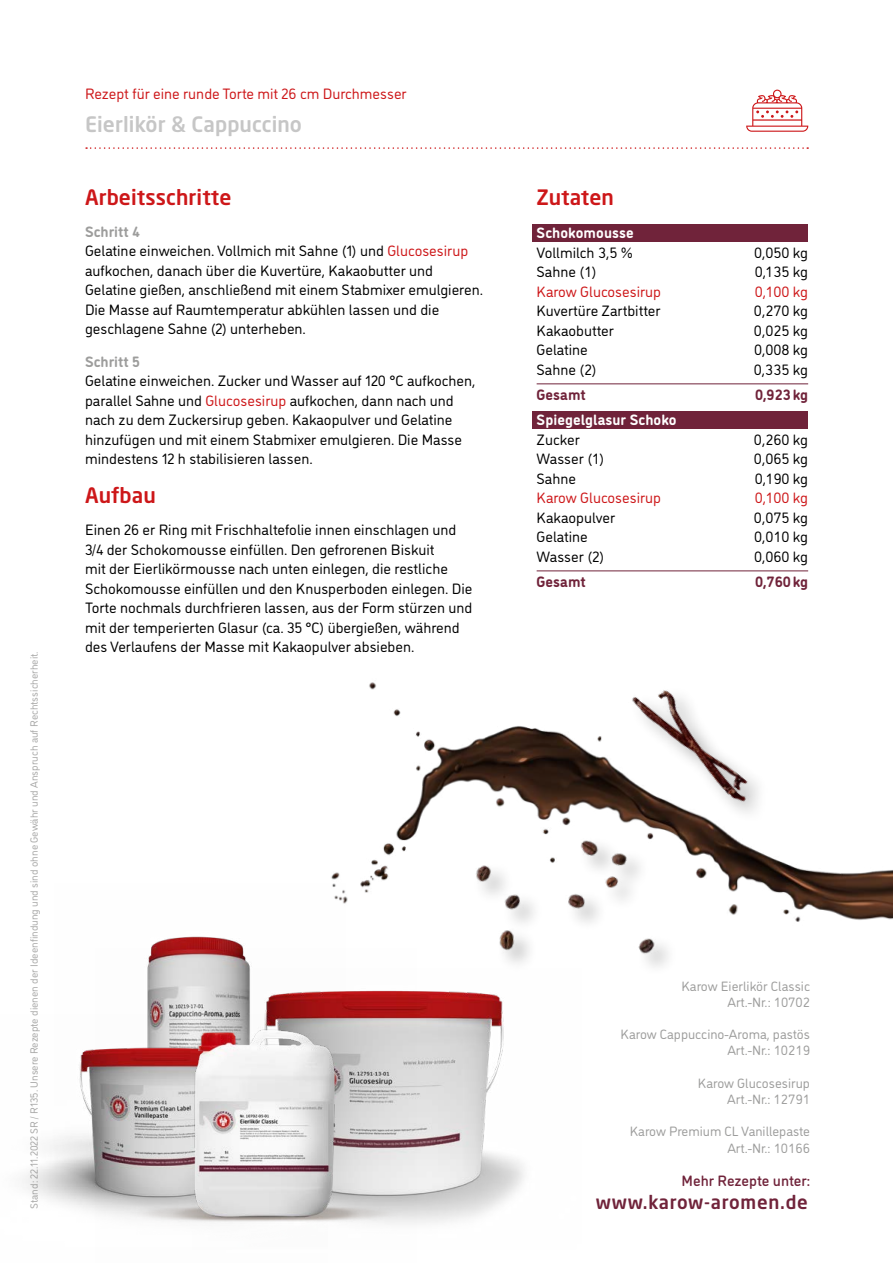
<style>
.page{position:relative;width:893px;height:1263px;background:#fff}
.page>*{position:absolute;margin:0;border:0;box-sizing:border-box;transform-origin:0 0}
.t1{font:500 21px "Neo Sans W1 G";letter-spacing:.005em;color:#cd1719}
.t2{font:500 21px "Neo Sans W1 G";letter-spacing:.005em;color:#c6c6c6}
.t3{font:500 18.6px "Neo Sans W1 G";letter-spacing:.04em;color:#70233a}
.t4{font:15px/19.5px "DI Nosaur";color:#000}
.t5{font:15px "DI Nosaur";color:#cd1719}
.t6{font:700 15px "DI Nosaur";letter-spacing:.005em;color:#fff}
.t7{font:700 15px "DI Nosaur";letter-spacing:.005em;color:#70233a}
.t8{font:500 15px "DI Nosaur";color:#70233a}
.t9{font:700 15px "DI Nosaur";color:#9d9d9c}
.t10{font:13.5px/16.2px "DI Nosaur";color:#9d9d9c;text-align:right}
.t11{font:10.5px "DI Nosaur";color:#a8a8a7}
.s1{font-weight:700;color:#9d9d9c}
.s2{color:#cd1719}
</style>
<div class="page">
<div style="left:532px;top:224px;width:276px;height:17px;background:#70233a"></div>
<div style="left:532px;top:411px;width:276px;height:17px;background:#70233a"></div>
<svg style="left:86px;top:147px;width:722px;height:2px"></svg>
<svg style="left:746px;top:90px;width:62px;height:42px"></svg>
<hr style="left:537px;top:383px;width:271px;height:1px;background:#70233a">
<hr style="left:537px;top:570px;width:271px;height:1px;background:#70233a">
<img style="left:331px;top:682px;width:562px;height:240px">
<img style="left:532px;top:682px;width:317px;height:212px">
<img style="left:461px;top:816px;width:239px;height:151px">
<img style="left:151px;top:884px;width:195px;height:64px">
<img style="left:22px;top:1049px;width:73px;height:162px">
<img style="left:416px;top:991px;width:108px;height:233px">
<img style="left:95px;top:948px;width:321px;height:276px">
<p class="t11" style="left:27px;top:1209px;width:559px;rotate:-90deg">Stand: 22.11.2022 SR / R135. Unsere Rezepte dienen der Ideenfindung und sind ohne Gewähr und Anspruch auf Rechtssicherheit.</p>
<p class="t5" style="left:85px;top:83px;width:323px">Rezept für eine runde Torte mit 26 cm Durchmesser</p>
<h1 class="t2" style="left:85px;top:111px;width:218px">Eierlikör &amp; Cappuccino</h1>
<h1 class="t1" style="left:85px;top:184px;width:148px">Arbeitsschritte</h1>
<p class="t4" style="left:85px;top:221px;width:399px"><span class="s1">Schritt 4<br></span>Gelatine einweichen. Vollmich mit Sahne (1) und <span class="s2">Glucosesirup </span>aufkochen, danach über die Kuvertüre, Kakaobutter und Gelatine gießen, anschließend mit einem Stabmixer emulgieren.<br>Die Masse auf Raumtemperatur abkühlen lassen und die geschlagene Sahne (2) unterheben.</p>
<p class="t9" style="left:85px;top:350px;width:56px">Schritt 5</p>
<p class="t4" style="left:85px;top:370px;width:392px">Gelatine einweichen. Zucker und Wasser auf 120 °C aufkochen, parallel Sahne und <span class="s2">Glucosesirup</span> aufkochen, dann nach und nach zu dem Zuckersirup geben. Kakaopulver und Gelatine hinzufügen und mit einem Stabmixer emulgieren. Die Masse mindestens 12 h stabilisieren lassen.</p>
<h1 class="t1" style="left:85px;top:482px;width:72px">Aufbau</h1>
<p class="t4" style="left:85px;top:519px;width:389px">Einen 26 er Ring mit Frischhaltefolie innen einschlagen und 3/4 der Schokomousse einfüllen. Den gefrorenen Biskuit<br>mit der Eierlikörmousse nach unten einlegen, die restliche Schokomousse einfüllen und den Knusperboden einlegen. Die Torte nochmals durchfrieren lassen, aus der Form stürzen und mit der temperierten Glasur (ca. 35 °C) übergießen, während des Verlaufens der Masse mit Kakaopulver absieben.</p>
<h1 class="t1" style="left:537px;top:184px;width:79px">Zutaten</h1>
<p class="t6" style="left:537px;top:222px;width:99px">Schokomousse</p>
<p class="t4" style="left:537px;top:242px;width:98px">Vollmilch 3,5 %</p>
<p class="t4" style="left:754px;top:242px;width:56px">0,050 kg</p>
<p class="t4" style="left:537px;top:261px;width:62px">Sahne (1)</p>
<p class="t4" style="left:755px;top:261px;width:55px">0,135 kg</p>
<p class="t5" style="left:537px;top:281px;width:126px">Karow Glucosesirup</p>
<p class="t5" style="left:755px;top:281px;width:55px">0,100 kg</p>
<p class="t4" style="left:537px;top:300px;width:125px">Kuvertüre Zartbitter</p>
<p class="t4" style="left:754px;top:300px;width:56px">0,270 kg</p>
<p class="t4" style="left:537px;top:320px;width:79px">Kakaobutter</p>
<p class="t4" style="left:754px;top:320px;width:56px">0,025 kg</p>
<p class="t4" style="left:537px;top:339px;width:53px">Gelatine</p>
<p class="t4" style="left:754px;top:339px;width:56px">0,008 kg</p>
<p class="t4" style="left:537px;top:359px;width:62px">Sahne (2)</p>
<p class="t4" style="left:754px;top:359px;width:56px">0,335 kg</p>
<p class="t7" style="left:537px;top:383px;width:51px">Gesamt</p>
<p class="t7" style="left:755px;top:383px;width:55px">0,923kg</p>
<p class="t6" style="left:537px;top:409px;width:142px">Spiegelglasur Schoko</p>
<p class="t4" style="left:537px;top:429px;width:45px">Zucker</p>
<p class="t4" style="left:754px;top:429px;width:56px">0,260 kg</p>
<p class="t4" style="left:537px;top:448px;width:69px">Wasser (1)</p>
<p class="t4" style="left:754px;top:448px;width:56px">0,065 kg</p>
<p class="t4" style="left:537px;top:468px;width:41px">Sahne</p>
<p class="t4" style="left:755px;top:468px;width:55px">0,190 kg</p>
<p class="t5" style="left:537px;top:487px;width:126px">Karow Glucosesirup</p>
<p class="t5" style="left:755px;top:487px;width:55px">0,100 kg</p>
<p class="t4" style="left:537px;top:507px;width:80px">Kakaopulver</p>
<p class="t4" style="left:754px;top:507px;width:56px">0,075 kg</p>
<p class="t4" style="left:537px;top:526px;width:53px">Gelatine</p>
<p class="t4" style="left:754px;top:526px;width:56px">0,010 kg</p>
<p class="t4" style="left:537px;top:546px;width:69px">Wasser (2)</p>
<p class="t4" style="left:754px;top:546px;width:56px">0,060 kg</p>
<p class="t7" style="left:537px;top:570px;width:51px">Gesamt</p>
<p class="t7" style="left:755px;top:570px;width:55px">0,760kg</p>
<p class="t10" style="left:681px;top:977px;width:130px">Karow Eierlikör Classic<br>Art.-Nr.: 10702</p>
<p class="t10" style="left:621px;top:1025px;width:191px">Karow Cappuccino-Aroma, pastös<br>Art.-Nr.: 10219</p>
<p class="t10" style="left:698px;top:1074px;width:114px">Karow Glucosesirup<br>Art.-Nr.: 12791</p>
<p class="t10" style="left:630px;top:1123px;width:182px">Karow Premium CL Vanillepaste<br>Art.-Nr.: 10166</p>
<p class="t8" style="left:681px;top:1170px;width:130px">Mehr Rezepte unter:</p>
<p class="t3" style="left:596px;top:1190px;width:214px">www.karow-aromen.de</p>
</div>
